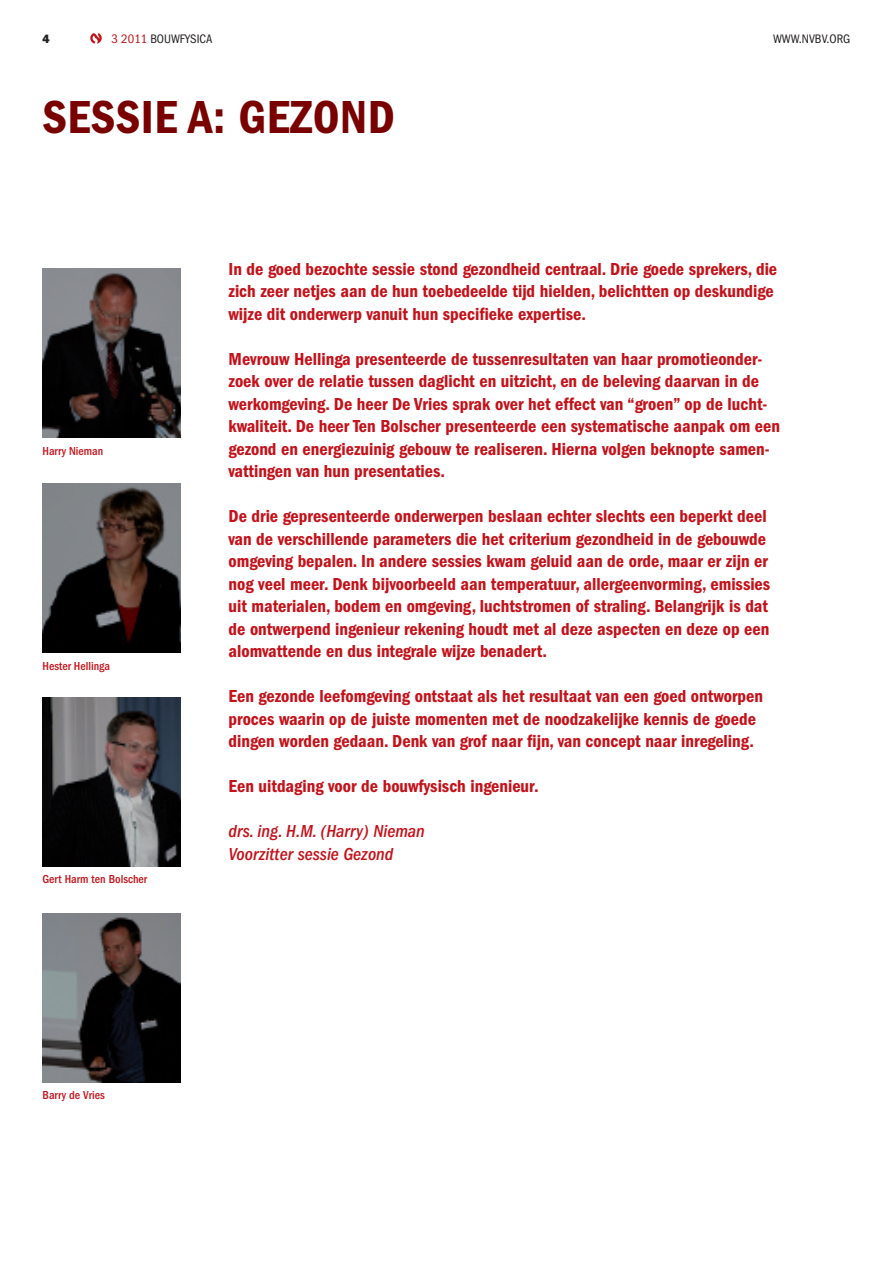
<style>
.page{position:relative;width:893px;height:1263px;background:#fff}
.page>*{position:absolute;margin:0;border:0;box-sizing:border-box;transform-origin:0 0}
.t1{font:48px "ITC Franklin Gothic Std Dm Cd";letter-spacing:.01em;color:#790100}
.t2{font:18px/22.5px "ITC Franklin Gothic Std Dm Cd";color:#c4121a}
.t3{font:italic 500 condensed 18px/22.5px "ITC Franklin Gothic Std";color:#c4121a}
.t4{font:condensed 12.75px "ITC Franklin Gothic Std";color:#231f20}
.t5{font:500 condensed 12px "ITC Franklin Gothic Std";color:#c4121a}
.t6{font:12px "ITC Franklin Gothic Std Hvy";color:#231f20}
.s1{color:#c4121a}
</style>
<div class="page">
<svg style="left:90px;top:33px;width:12px;height:11px"></svg>
<img style="left:43px;top:269px;width:138px;height:169px">
<img style="left:43px;top:484px;width:138px;height:169px">
<img style="left:43px;top:697px;width:138px;height:169px">
<img style="left:43px;top:913px;width:138px;height:169px">
<p class="t6" style="left:43px;top:31px;width:9px">4</p>
<p class="t4" style="left:112px;top:31px;width:102px"><span class="s1">3 2011</span> BOUWFYSICA</p>
<p class="t4" style="left:773px;top:31px;width:79px">WWW.NVBV.ORG</p>
<h1 class="t1" style="left:43px;top:89px;width:354px">SESSIE A: GEzonD</h1>
<p class="t5" style="left:43px;top:444px;width:62px">Harry Nieman</p>
<p class="t5" style="left:43px;top:659px;width:69px">Hester Hellinga</p>
<p class="t5" style="left:43px;top:873px;width:106px">Gert Harm ten Bolscher</p>
<p class="t2" style="left:229px;top:257px;width:550px">In de goed bezochte sessie stond gezondheid centraal. Drie goede sprekers, die zich zeer netjes aan de hun toebedeelde tijd hielden, belichtten op deskundige wijze dit onderwerp vanuit hun specifieke expertise.</p>
<p class="t2" style="left:229px;top:347px;width:553px">Mevrouw Hellinga presenteerde de tussenresultaten van haar promotieonder&shy;zoek over de relatie tussen daglicht en uitzicht, en de beleving daarvan in de werkomgeving. De heer De Vries sprak over het effect van “groen” op de lucht&shy;kwaliteit. De heer Ten Bolscher presenteerde een systematische aanpak om een gezond en energiezuinig gebouw te realiseren. Hierna volgen beknopte samen&shy;vattingen van hun presentaties.</p>
<p class="t2" style="left:229px;top:505px;width:543px">De drie gepresenteerde onderwerpen beslaan echter slechts een beperkt deel van de verschillende parameters die het criterium gezondheid in de gebouwde omgeving bepalen. In andere sessies kwam geluid aan de orde, maar er zijn er nog veel meer. Denk bijvoorbeeld aan temperatuur, allergeenvorming, emissies uit materialen, bodem en omgeving, luchtstromen of straling. Belangrijk is dat de ontwerpend ingenieur rekening houdt met al deze aspecten en deze op een alomvattende en dus integrale wijze benadert.</p>
<p class="t2" style="left:229px;top:685px;width:536px">Een gezonde leefomgeving ontstaat als het resultaat van een goed ontworpen proces waarin op de juiste momenten met de noodzakelijke kennis de goede dingen worden gedaan. Denk van grof naar fijn, van concept naar inregeling.</p>
<p class="t2" style="left:229px;top:775px;width:312px">Een uitdaging voor de bouwfysisch ingenieur.</p>
<p class="t3" style="left:229px;top:820px;width:198px">drs. ing. H.M. (Harry) Nieman<br>Voorzitter sessie Gezond</p>
<p class="t5" style="left:43px;top:1089px;width:64px">Barry de Vries</p>
</div>
